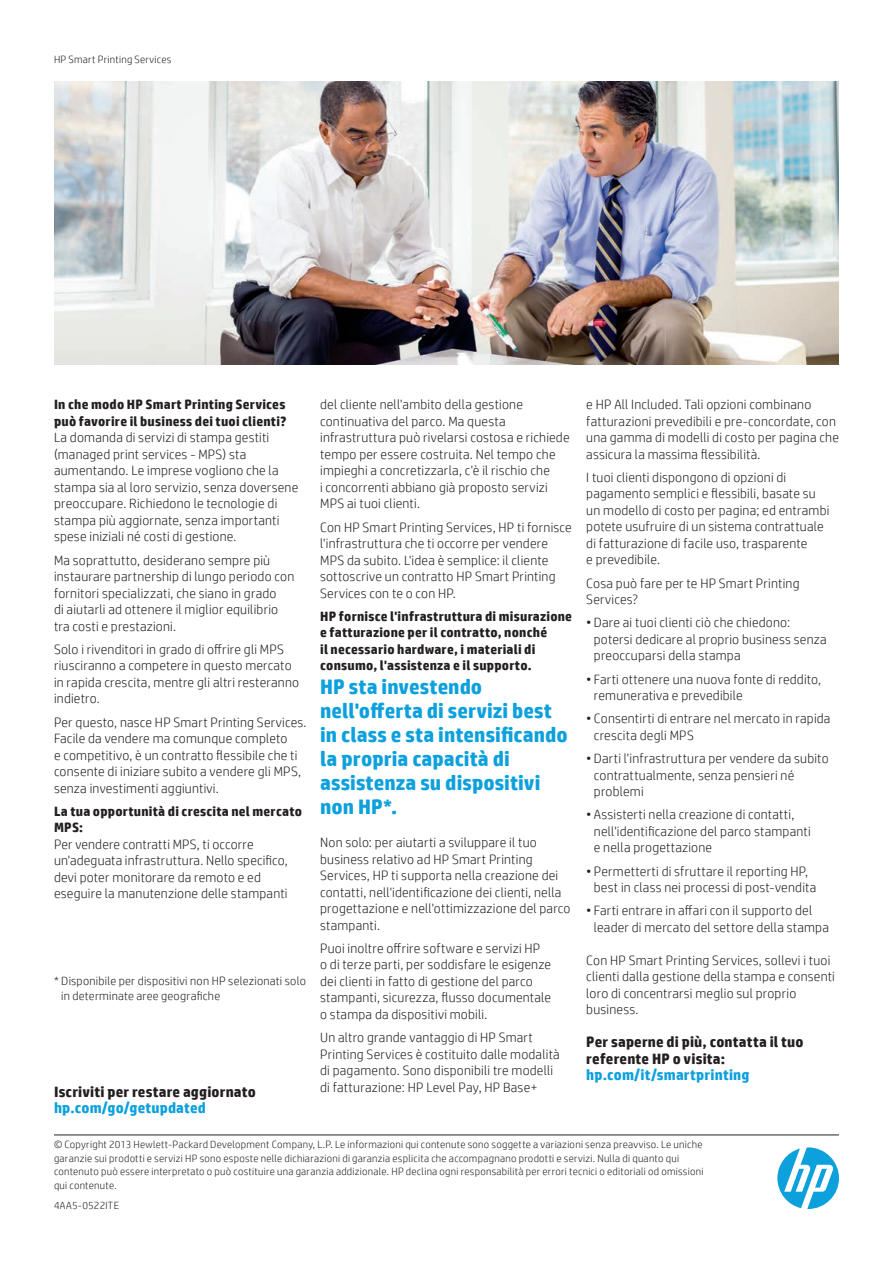
<style>
.page{position:relative;width:893px;height:1263px;background:#fff}
.page>*{position:absolute;margin:0;border:0;box-sizing:border-box;transform-origin:0 0}
.t1{font:700 21px/24px "HP Simplified";letter-spacing:.005em;color:#0ca0dd}
.t2{font:700 15px/16.5px "HP Simplified";letter-spacing:.01em;color:#231f20}
.t3{font:700 15px "HP Simplified";letter-spacing:.01em;color:#0ca0dd}
.t4{font:300 13.5px/16.5px "HP Simplified";letter-spacing:.015em;color:#231f20}
.t5{font:700 13.5px/16.5px "HP Simplified";letter-spacing:.015em;color:#231f20}
.t6{font:300 12px/15px "HP Simplified";letter-spacing:.02em;color:#231f20}
.t7{font:300 10.5px/13.5px "HP Simplified";letter-spacing:.025em;color:#231f20}
</style>
<div class="page">
<img style="left:54px;top:81px;width:785px;height:283px">
<svg style="left:777px;top:1147px;width:62px;height:62px"></svg>
<hr style="left:54px;top:1135px;width:785px;height:1px;background:#231f20">
<p class="t7" style="left:54px;top:52px;width:119px">HP Smart Printing Services</p>
<p class="t5" style="left:54px;top:396px;width:234px">In che modo HP Smart Printing Services può favorire il business dei tuoi clienti?</p>
<p class="t4" style="left:54px;top:429px;width:246px">La domanda di servizi di stampa gestiti (managed print services - MPS) sta aumentando. Le imprese vogliono che la stampa sia al loro servizio, senza doversene preoccupare. Richiedono le tecnologie di stampa più aggiornate, senza importanti spese iniziali né costi di gestione.</p>
<p class="t4" style="left:54px;top:551px;width:242px">Ma soprattutto, desiderano sempre più instaurare partnership di lungo periodo con fornitori specializzati, che siano in grado<br>di aiutarli ad ottenere il miglior equilibrio tra costi e prestazioni.</p>
<p class="t4" style="left:54px;top:640px;width:247px">Solo i rivenditori in grado di offrire gli MPS riusciranno a competere in questo mercato in rapida crescita, mentre gli altri resteranno indietro.</p>
<p class="t4" style="left:54px;top:713px;width:254px">Per questo, nasce HP Smart Printing Services.<br>Facile da vendere ma comunque completo<br>e competitivo, è un contratto flessibile che ti consente di iniziare subito a vendere gli MPS, senza investimenti aggiuntivi.</p>
<p class="t5" style="left:54px;top:803px;width:250px">La tua opportunità di crescita nel mercato<br>MPS:</p>
<p class="t4" style="left:54px;top:835px;width:235px">Per vendere contratti MPS, ti occorre un'adeguata infrastruttura. Nello specifico, devi poter monitorare da remoto e ed eseguire la manutenzione delle stampanti</p>
<p class="t6" style="left:61px;top:972px;width:246px;text-indent:-7px">* Disponibile per dispositivi non HP selezionati solo in determinate aree geografiche</p>
<p class="t2" style="left:54px;top:1083px;width:203px">Iscriviti per restare aggiornato</p>
<p class="t3" style="left:54px;top:1098px;width:153px">hp.com/go/getupdated</p>
<p class="t4" style="left:320px;top:396px;width:251px">del cliente nell'ambito della gestione continuativa del parco. Ma questa infrastruttura può rivelarsi costosa e richiede tempo per essere costruita. Nel tempo che impieghi a concretizzarla, c'è il rischio che<br>i concorrenti abbiano già proposto servizi MPS ai tuoi clienti.</p>
<p class="t4" style="left:320px;top:518px;width:253px">Con HP Smart Printing Services, HP ti fornisce l'infrastruttura che ti occorre per vendere MPS da subito. L'idea è semplice: il cliente sottoscrive un contratto HP Smart Printing Services con te o con HP.</p>
<p class="t5" style="left:320px;top:608px;width:253px">HP fornisce l'infrastruttura di misurazione e fatturazione per il contratto, nonché<br>il necessario hardware, i materiali di consumo, l'assistenza e il supporto.</p>
<h1 class="t1" style="left:320px;top:675px;width:249px">HP sta investendo nell'offerta di servizi best in class e sta intensificando la propria capacità di assistenza su dispositivi non HP*.</h1>
<p class="t4" style="left:320px;top:834px;width:252px">Non solo: per aiutarti a sviluppare il tuo business relativo ad HP Smart Printing Services, HP ti supporta nella creazione dei contatti, nell'identificazione dei clienti, nella progettazione e nell'ottimizzazione del parco stampanti.</p>
<p class="t4" style="left:320px;top:939px;width:232px">Puoi inoltre offrire software e servizi HP<br>o di terze parti, per soddisfare le esigenze dei clienti in fatto di gestione del parco stampanti, sicurezza, flusso documentale o stampa da dispositivi mobili.</p>
<p class="t4" style="left:320px;top:1029px;width:241px">Un altro grande vantaggio di HP Smart Printing Services è costituito dalle modalità di pagamento. Sono disponibili tre modelli di fatturazione: HP Level Pay, HP Base+</p>
<p class="t4" style="left:586px;top:396px;width:254px">e HP All Included. Tali opzioni combinano fatturazioni prevedibili e pre-concordate, con una gamma di modelli di costo per pagina che assicura la massima flessibilità.</p>
<p class="t4" style="left:586px;top:469px;width:245px">I tuoi clienti dispongono di opzioni di pagamento semplici e flessibili, basate su un modello di costo per pagina; ed entrambi potete usufruire di un sistema contrattuale di fatturazione di facile uso, trasparente<br>e prevedibile.</p>
<p class="t4" style="left:586px;top:574px;width:215px">Cosa può fare per te HP Smart Printing<br>Services?</p>
<p class="t4" style="left:594px;top:614px;width:234px;text-indent:-8px">• Dare ai tuoi clienti ciò che chiedono: potersi dedicare al proprio business senza preoccuparsi della stampa</p>
<p class="t4" style="left:594px;top:670px;width:229px;text-indent:-8px">• Farti ottenere una nuova fonte di reddito, remunerativa e prevedibile</p>
<p class="t4" style="left:594px;top:710px;width:238px;text-indent:-8px">• Consentirti di entrare nel mercato in rapida crescita degli MPS</p>
<p class="t4" style="left:594px;top:750px;width:236px;text-indent:-8px">• Darti l'infrastruttura per vendere da subito contrattualmente, senza pensieri né problemi</p>
<p class="t4" style="left:594px;top:806px;width:218px;text-indent:-8px">• Assisterti nella creazione di contatti, nell'identificazione del parco stampanti e nella progettazione</p>
<p class="t4" style="left:594px;top:862px;width:224px;text-indent:-8px">• Permetterti di sfruttare il reporting HP, best in class nei processi di post-vendita</p>
<p class="t4" style="left:594px;top:902px;width:237px;text-indent:-8px">• Farti entrare in affari con il supporto del leader di mercato del settore della stampa</p>
<p class="t4" style="left:586px;top:951px;width:250px">Con HP Smart Printing Services, sollevi i tuoi clienti dalla gestione della stampa e consenti loro di concentrarsi meglio sul proprio business.</p>
<p class="t2" style="left:586px;top:1033px;width:219px">Per saperne di più, contatta il tuo referente HP o visita:</p>
<p class="t3" style="left:586px;top:1065px;width:165px">hp.com/it/smartprinting</p>
<p class="t7" style="left:54px;top:1137px;width:651px">© Copyright 2013 Hewlett-Packard Development Company, L.P. Le informazioni qui contenute sono soggette a variazioni senza preavviso. Le uniche garanzie sui prodotti e servizi HP sono esposte nelle dichiarazioni di garanzia esplicita che accompagnano prodotti e servizi. Nulla di quanto qui contenuto può essere interpretato o può costituire una garanzia addizionale. HP declina ogni responsabilità per errori tecnici o editoriali od omissioni qui contenute.</p>
<p class="t7" style="left:54px;top:1198px;width:67px">4AA5-0522ITE</p>
</div>
